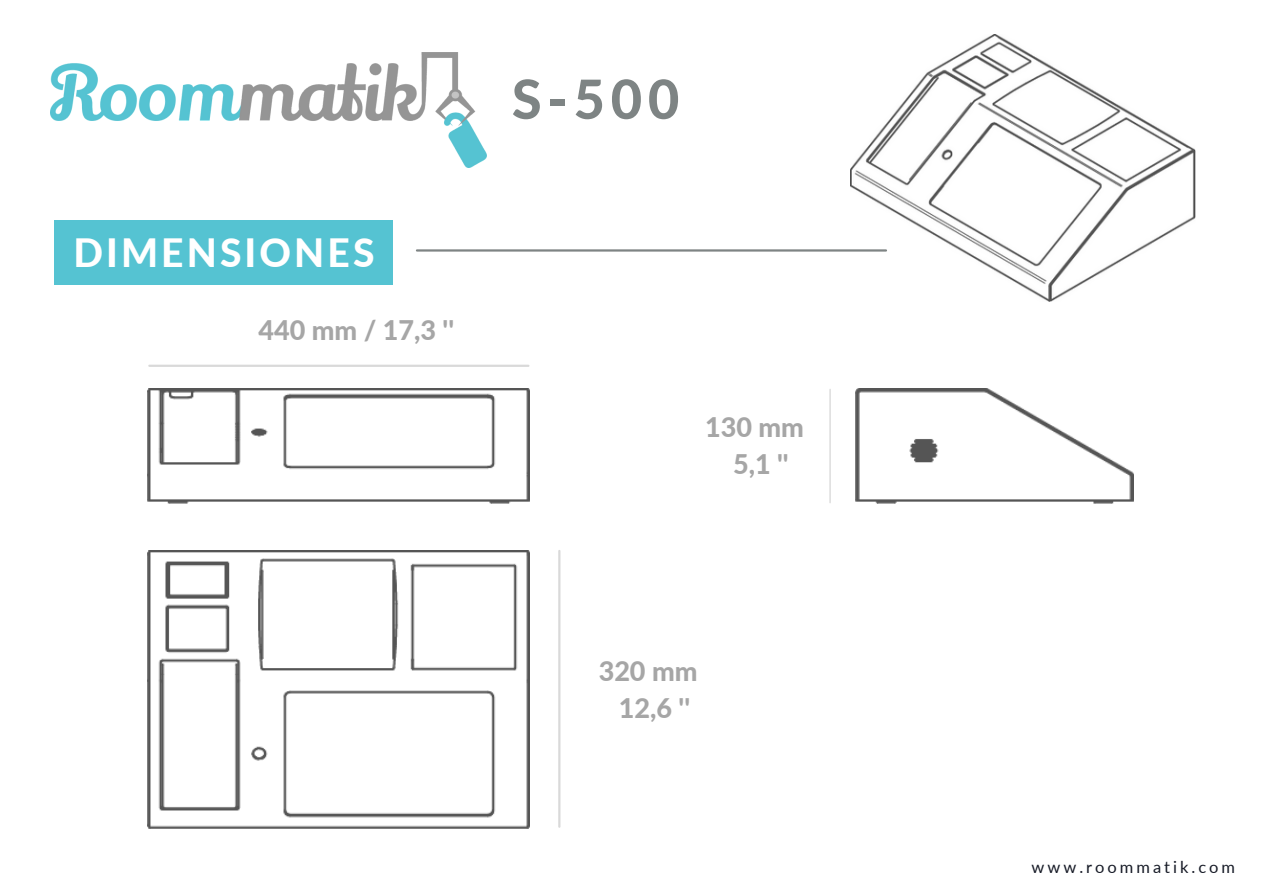
<style>
.page{position:relative;width:1263px;height:894px;background:#fff}
.page>*{position:absolute;margin:0;border:0;box-sizing:border-box;transform-origin:0 0}
.t1{font:800 54px "Lato";color:#7e8484}
.t2{font:800 39px "Lato";letter-spacing:.08em;color:#fff}
.t3{font:800 27px/37px "Lato";color:#a6a6a6;text-align:center}
.t4{font:16.5px "Lato";letter-spacing:.18em;color:#171b27}
</style>
<div class="page">
<img style="left:50px;top:53px;width:437px;height:114px">
<div style="left:55px;top:220px;width:338px;height:64px;background:#55c3d2"></div>
<hr style="left:829px;top:389px;width:2px;height:113px;background:#d9d9d9">
<img style="left:851px;top:34px;width:345px;height:267px">
<hr style="left:417px;top:249px;width:469px;height:2px;background:#7e8484">
<hr style="left:149px;top:364px;width:379px;height:3px;background:#d9d9d9">
<img style="left:148px;top:388px;width:381px;height:115px">
<img style="left:855px;top:388px;width:278px;height:115px">
<img style="left:148px;top:550px;width:381px;height:278px">
<hr style="left:558px;top:550px;width:2px;height:276px;background:#d9d9d9">
<p class="t2" style="left:73px;top:228px;width:303px">DIMENSIONES</p>
<p class="t3" style="left:258px;top:311px;width:197px">440 mm / 17,3 ''</p>
<p class="t1" style="left:512px;top:65px;width:169px">S-500</p>
<p class="t3" style="left:705px;top:408px;width:100px">130 mm<br>5,1 ''</p>
<p class="t3" style="left:599px;top:651px;width:100px">320 mm<br>12,6 ''</p>
<p class="t4" style="left:1031px;top:856px;width:205px">www.roommatik.com</p>
</div>
